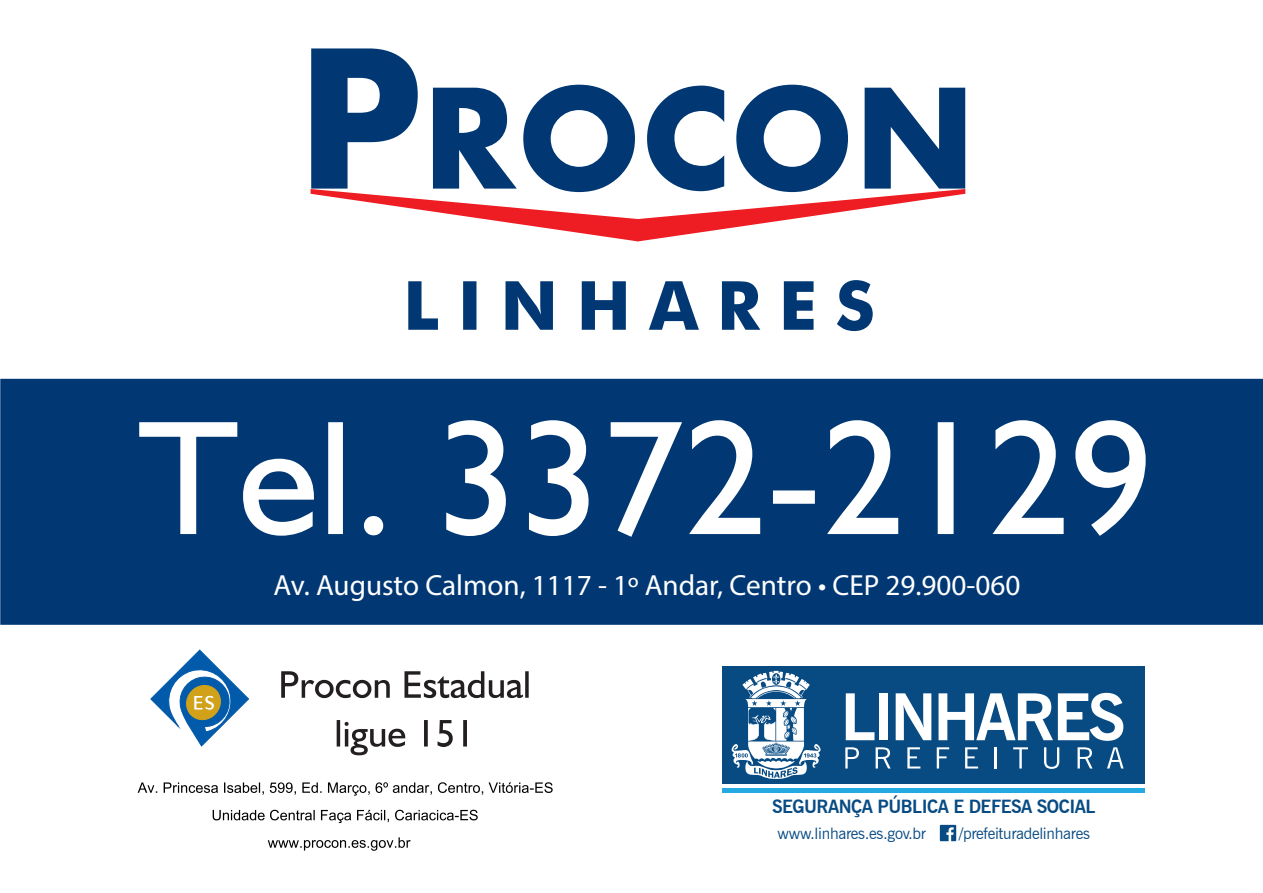
<style>
.page{position:relative;width:1263px;height:893px;background:#fff}
.page>*{position:absolute;margin:0;border:0;box-sizing:border-box;transform-origin:0 0}
.t1{font:29.25px "Myriad Pro";color:#fff}
.t2{font:700 18.15px "News Gothic BT";letter-spacing:-.03em;color:#084b83}
.t3{font:15.9px "News Gothic BT";letter-spacing:-.02em;color:#084b83}
</style>
<div class="page">
<div style="left:0;top:379px;width:1263px;height:246px;background:#013874"></div>
<svg style="left:311px;top:48px;width:654px;height:141px"></svg>
<svg style="left:311px;top:189px;width:654px;height:52px"></svg>
<svg style="left:408px;top:280px;width:465px;height:51px"></svg>
<svg style="left:139px;top:420px;width:1007px;height:117px;fill:#013874"></svg>
<svg style="left:337px;top:720px;width:130px;height:35px"></svg>
<svg style="left:150px;top:649px;width:99px;height:98px"></svg>
<svg style="left:138px;top:782px;width:415px;height:14px"></svg>
<svg style="left:213px;top:810px;width:265px;height:13px"></svg>
<svg style="left:268px;top:837px;width:143px;height:14px"></svg>
<svg style="left:281px;top:671px;width:248px;height:27px"></svg>
<div style="left:722px;top:667px;width:423px;height:117px;background:#084b83"></div>
<hr style="left:722px;top:789px;width:423px;height:4px;background:#24aae1">
<svg style="left:731px;top:671px;width:90px;height:108px"></svg>
<svg style="left:846px;top:693px;width:28px;height:47px"></svg>
<div style="left:879px;top:693px;width:9px;height:47px;background:#fff"></div>
<svg style="left:896px;top:693px;width:35px;height:47px"></svg>
<svg style="left:938px;top:693px;width:185px;height:48px"></svg>
<svg style="left:845px;top:747px;width:14px;height:21px"></svg>
<svg style="left:876px;top:747px;width:15px;height:21px"></svg>
<svg style="left:907px;top:747px;width:13px;height:21px"></svg>
<svg style="left:937px;top:747px;width:12px;height:21px"></svg>
<svg style="left:965px;top:747px;width:13px;height:21px"></svg>
<hr style="left:994px;top:747px;width:3px;height:21px;background:#fff">
<svg style="left:1013px;top:747px;width:15px;height:21px"></svg>
<svg style="left:1044px;top:747px;width:15px;height:22px"></svg>
<svg style="left:1077px;top:747px;width:15px;height:21px"></svg>
<svg style="left:1107px;top:747px;width:16px;height:21px"></svg>
<svg style="left:940px;top:825px;width:16px;height:16px"></svg>
<p class="t1" style="left:274px;top:567px;width:748px">Av. Augusto Calmon, 1117 - 1º Andar, Centro • CEP 29.900-060</p>
<p class="t2" style="left:772px;top:796px;width:325px">SEGURANÇA PÚBLICA E DEFESA SOCIAL</p>
<p class="t3" style="left:777px;top:824px;width:150px">www.linhares.es.gov.br</p>
<p class="t3" style="left:959px;top:824px;width:132px">/prefeituradelinhares</p>
</div>
